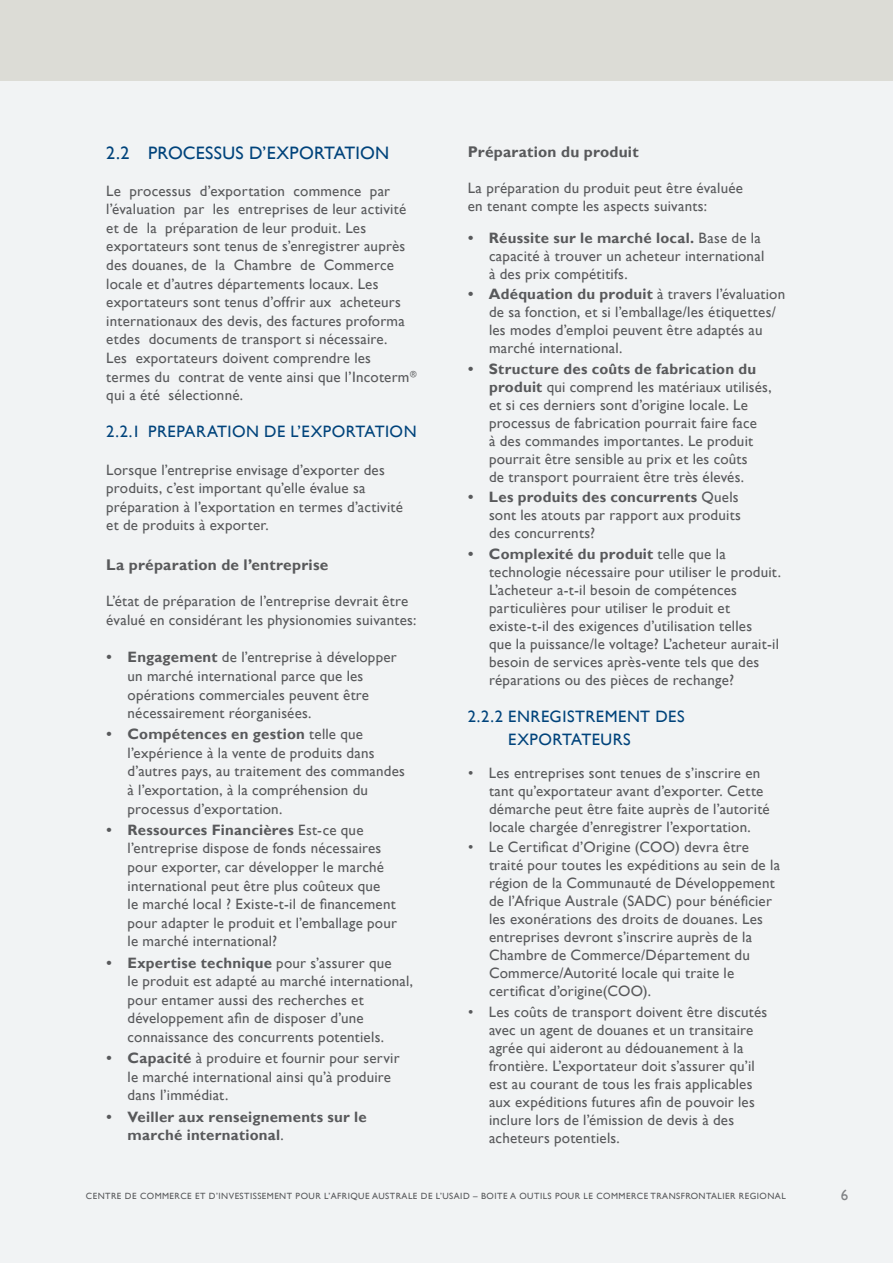
<style>
.page{position:relative;width:893px;height:1263px;background:#f1f3f4}
.page>*{position:absolute;margin:0;border:0;box-sizing:border-box;transform-origin:0 0}
.t1{font:18px "Gill Sans";letter-spacing:.01em;color:#00437b}
.t2{font:16.5px/22.5px "Gill Sans";letter-spacing:.03em;color:#00437b}
.t3{font:700 15.45px "Gill Sans";letter-spacing:.015em;color:#58595b}
.t4{font:15px/18px "Gill Sans";letter-spacing:.015em;color:#58595b}
.t5{font:700 15px/18.6px "Gill Sans";letter-spacing:.015em;color:#58595b}
.t6{font:15px "Gill Sans";color:#808285}
.t7{font:9px "Gill Sans";letter-spacing:.05em;color:#58595b}
.s1{font-weight:700}
.s2{font-weight:400}
</style>
<div class="page">
<div style="left:0;top:0;width:893px;height:80px;background:#dcdcd6"></div>
<p class="t1" style="left:106px;top:142px;width:284px">2.2 PROCESSUS D’EXPORTATION</p>
<p class="t4" style="left:106px;top:181px;width:312px;line-height:18.6px">Le processus d’exportation commence par l’évaluation par les entreprises de leur activité et de la préparation de leur produit. Les exportateurs sont tenus de s’enregistrer auprès des douanes, de la Chambre de Commerce locale et d’autres départements locaux. Les exportateurs sont tenus d’offrir aux acheteurs internationaux des devis, des factures proforma etdes documents de transport si nécessaire.<br>Les exportateurs doivent comprendre les termes du contrat de vente ainsi que l’Incoterm<sup>® </sup>qui a été sélectionné.</p>
<p class="t2" style="left:106px;top:421px;width:312px">2.2.1 PREPARATION DE L’EXPORTATION</p>
<p class="t4" style="left:106px;top:460px;width:298px;line-height:18.6px">Lorsque l’entreprise envisage d’exporter des produits, c’est important qu’elle évalue sa préparation à l’exportation en termes d’activité et de produits à exporter.</p>
<p class="t3" style="left:106px;top:555px;width:224px">La préparation de l’entreprise</p>
<p class="t4" style="left:106px;top:592px;width:312px;line-height:18.6px">L’état de préparation de l’entreprise devrait être évalué en considérant les physionomies suivantes:</p>
<p class="t4" style="left:128px;top:648px;width:271px;line-height:18.6px;text-indent:-21px"><span class="s1">• Engagement</span> de l’entreprise à développer un marché international parce que les opérations commerciales peuvent être nécessairement réorganisées.</p>
<p class="t4" style="left:128px;top:725px;width:279px;line-height:18.6px;text-indent:-21px"><span class="s1">• Compétences en gestion</span> telle que l’expérience à la vente de produits dans d’autres pays, au traitement des commandes à l’exportation, à la compréhension du processus d’exportation.</p>
<p class="t4" style="left:128px;top:821px;width:271px;line-height:18.6px;text-indent:-21px"><span class="s1">• Ressources Financières</span> Est-ce que l’entreprise dispose de fonds nécessaires pour exporter, car développer le marché international peut être plus coûteux que<br>le marché local ? Existe-t-il de financement pour adapter le produit et l’emballage pour le marché international?</p>
<p class="t4" style="left:128px;top:953px;width:287px;line-height:18.6px;text-indent:-21px"><span class="s1">• Expertise technique</span> pour s’assurer que<br>le produit est adapté au marché international, pour entamer aussi des recherches et développement afin de disposer d’une connaissance des concurrents potentiels.</p>
<p class="t4" style="left:128px;top:1049px;width:274px;line-height:18.6px;text-indent:-21px"><span class="s1">• Capacité</span> à produire et fournir pour servir le marché international ainsi qu’à produire dans l’immédiat.</p>
<p class="t5" style="left:128px;top:1107px;width:241px;text-indent:-21px">• Veiller aux renseignements sur le marché international<span class="s2">.</span></p>
<p class="t3" style="left:468px;top:143px;width:172px">Préparation du produit</p>
<p class="t4" style="left:468px;top:179px;width:277px">La préparation du produit peut être évaluée en tenant compte les aspects suivants:</p>
<p class="t4" style="left:489px;top:229px;width:277px;text-indent:-21px"><span class="s1">• Réussite sur le marché local.</span> Base de la capacité à trouver un acheteur international à des prix compétitifs.</p>
<p class="t4" style="left:489px;top:285px;width:298px;text-indent:-21px"><span class="s1">• Adéquation du produit</span> à travers l’évaluation de sa fonction, et si l’emballage/les étiquettes/ les modes d’emploi peuvent être adaptés au marché international.</p>
<p class="t4" style="left:489px;top:360px;width:284px;text-indent:-21px"><span class="s1">• Structure des coûts de fabrication du produit</span> qui comprend les matériaux utilisés, et si ces derniers sont d’origine locale. Le processus de fabrication pourrait faire face<br>à des commandes importantes. Le produit pourrait être sensible au prix et les coûts<br>de transport pourraient être très élevés.</p>
<p class="t4" style="left:489px;top:488px;width:253px;text-indent:-21px"><span class="s1">• Les produits des concurrents</span> Quels sont les atouts par rapport aux produits des concurrents?</p>
<p class="t4" style="left:489px;top:545px;width:293px;text-indent:-21px"><span class="s1">• Complexité du produit</span> telle que la technologie nécessaire pour utiliser le produit.<br>L’acheteur a-t-il besoin de compétences particulières pour utiliser le produit et existe-t-il des exigences d’utilisation telles<br>que la puissance/le voltage? L’acheteur aurait-il besoin de services après-vente tels que des réparations ou des pièces de rechange?</p>
<p class="t2" style="left:508px;top:706px;width:178px;text-indent:-41px">2.2.2 ENREGISTREMENT DES<br>EXPORTATEURS</p>
<p class="t4" style="left:489px;top:764px;width:282px;text-indent:-21px">• Les entreprises sont tenues de s’inscrire en tant qu’exportateur avant d’exporter. Cette démarche peut être faite auprès de l’autorité locale chargée d’enregistrer l’exportation.</p>
<p class="t4" style="left:489px;top:839px;width:293px;text-indent:-21px">• Le Certificat d’Origine (COO) devra être traité pour toutes les expéditions au sein de la région de la Communauté de Développement de l’Afrique Australe (SADC) pour bénéficier les exonérations des droits de douanes. Les entreprises devront s’inscrire auprès de la Chambre de Commerce/Département du Commerce/Autorité locale qui traite le certificat d’origine(COO).</p>
<p class="t4" style="left:489px;top:1003px;width:280px;text-indent:-21px">• Les coûts de transport doivent être discutés avec un agent de douanes et un transitaire agrée qui aideront au dédouanement à la frontière. L’exportateur doit s’assurer qu’il est au courant de tous les frais applicables aux expéditions futures afin de pouvoir les inclure lors de l’émission de devis à des acheteurs potentiels.</p>
<p class="t7" style="left:86px;top:1190px;width:701px">CENTRE DE COMMERCE ET D’INVESTISSEMENT POUR L’AFRIQUE AUSTRALE DE L’USAID – BOITE A OUTILS POUR LE COMMERCE TRANSFRONTALIER REGIONAL</p>
<p class="t6" style="left:841px;top:1186px;width:9px">6</p>
</div>
